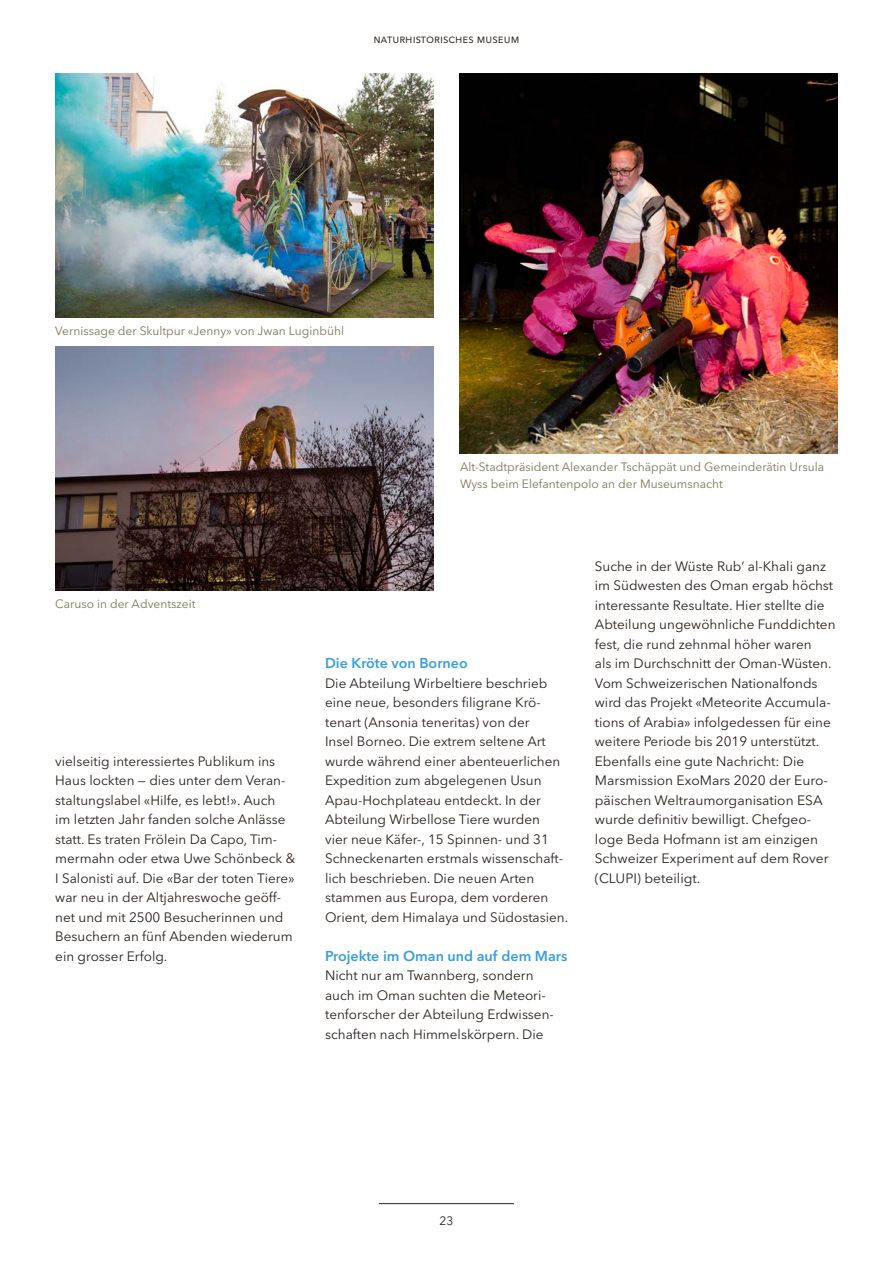
<style>
.page{position:relative;width:893px;height:1263px;background:#fff}
.page>*{position:absolute;margin:0;border:0;box-sizing:border-box;transform-origin:0 0}
.t1{font:600 14.25px "Avenir Next LT Pro";color:#389fd7}
.t2{font:13.5px/19.5px "Avenir Next LT Pro";color:#29211a}
.t3{font:12px/16.5px "Avenir Next LT Pro";color:#7f7455}
.t4{font:12px "Avenir Next LT Pro";color:#29211a}
</style>
<div class="page">
<hr style="left:379px;top:1203px;width:135px;height:1px;background:#29211a">
<img style="left:55px;top:74px;width:378px;height:243px">
<img style="left:55px;top:347px;width:378px;height:243px">
<img style="left:460px;top:74px;width:378px;height:380px">
<p class="t4" style="left:374px;top:32px;width:147px">Naturhistorisches M useum</p>
<p class="t3" style="left:55px;top:322px;width:290px">Vernissage der Skultpur «Jenny» von Jwan Luginbühl</p>
<p class="t3" style="left:460px;top:459px;width:366px">Alt-Stadtpräsident Alexander Tschäppät und Gemeinderätin Ursula<br>Wyss beim Elefantenpolo an der Museumsnacht</p>
<p class="t3" style="left:55px;top:595px;width:142px">Caruso in der Adventszeit</p>
<p class="t2" style="left:55px;top:751px;width:242px">vielseitig interessiertes Publikum ins Haus lockten — dies unter dem Veran&shy;staltungslabel «Hilfe, es lebt!». Auch<br>im letzten Jahr fanden solche Anlässe statt. Es traten Frölein Da Capo, Tim&shy;mermahn oder etwa Uwe Schönbeck &amp; I Salonisti auf. Die «Bar der toten Tiere» war neu in der Altjahreswoche geöff&shy;net und mit 2500 Besucherinnen und Besuchern an fünf Abenden wiederum ein grosser Erfolg.</p>
<p class="t1" style="left:325px;top:655px;width:144px">Die Kröte von Borneo</p>
<p class="t2" style="left:325px;top:673px;width:245px">Die Abteilung Wirbeltiere beschrieb eine neue, besonders filigrane Krö&shy;tenart (Ansonia teneritas) von der<br>Insel Borneo. Die extrem seltene Art wurde während einer abenteuerlichen Expedition zum abgelegenen Usun Apau-Hochplateau entdeckt. In der Abteilung Wirbellose Tiere wurden<br>vier neue Käfer-, 15 Spinnen- und 31<br>Schneckenarten erstmals wissenschaft&shy;lich beschrieben. Die neuen Arten stammen aus Europa, dem vorderen Orient, dem Himalaya und Südostasien.</p>
<p class="t1" style="left:325px;top:947px;width:244px">Projekte im Oman und auf dem Mars</p>
<p class="t2" style="left:325px;top:966px;width:230px">Nicht nur am Twannberg, sondern auch im Oman suchten die Meteori&shy;tenforscher der Abteilung Erdwissen&shy;schaften nach Himmelskörpern. Die</p>
<p class="t2" style="left:595px;top:556px;width:242px">Suche in der Wüste Rub’ al-Khali ganz im Südwesten des Oman ergab höchst interessante Resultate. Hier stellte die Abteilung ungewöhnliche Funddichten fest, die rund zehnmal höher waren<br>als im Durchschnitt der Oman-Wüsten.<br>Vom Schweizerischen Nationalfonds wird das Projekt «Meteorite Accumula&shy;tions of Arabia» infolgedessen für eine weitere Periode bis 2019 unterstützt.<br>Ebenfalls eine gute Nachricht: Die Marsmission ExoMars 2020 der Euro&shy;päischen Weltraumorganisation ESA wurde definitiv bewilligt. Chefgeo&shy;loge Beda Hofmann ist am einzigen Schweizer Experiment auf dem Rover (CLUPI) beteiligt.</p>
<p class="t4" style="left:439px;top:1214px;width:15px">23</p>
</div>
